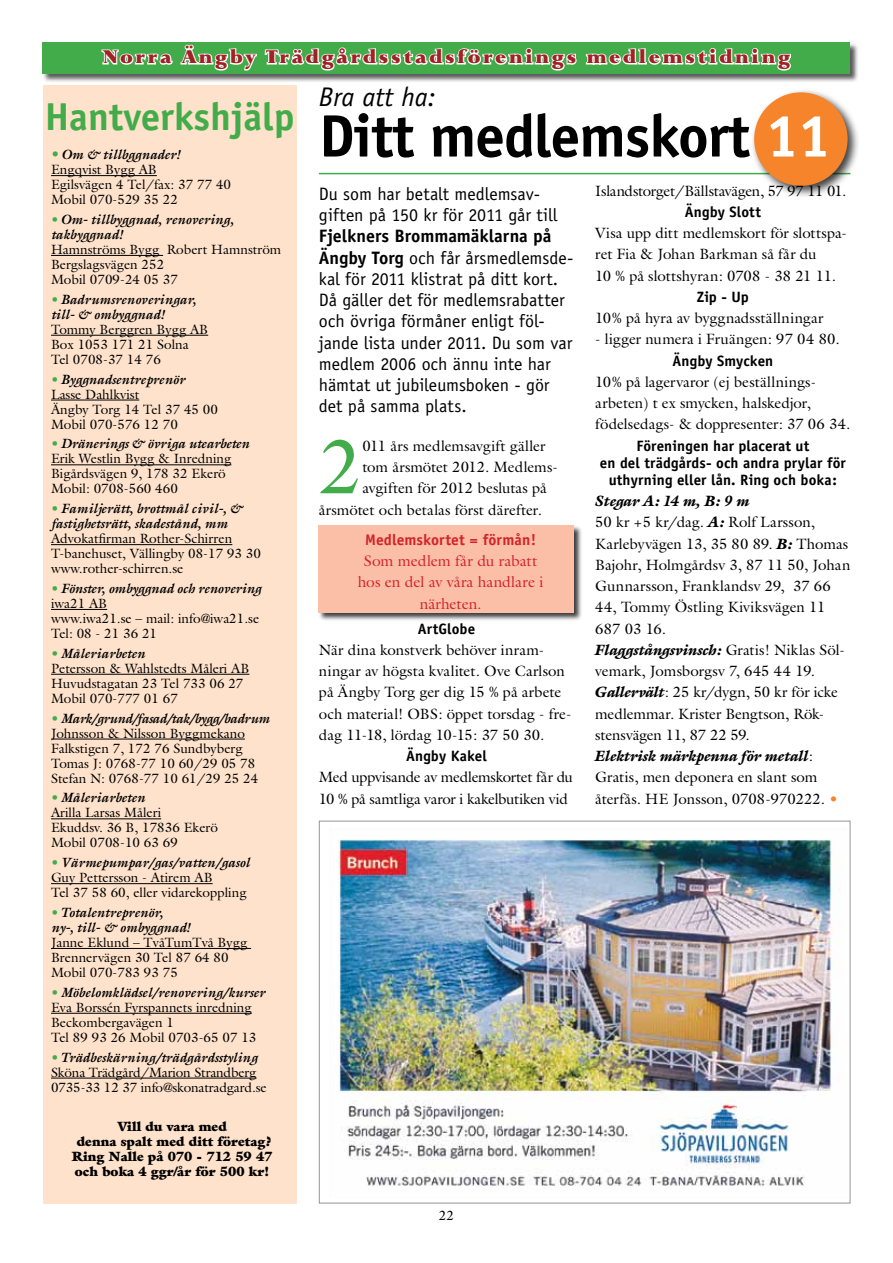
<style>
.page{position:relative;width:893px;height:1263px;background:#fff}
.page>*{position:absolute;margin:0;border:0;box-sizing:border-box;transform-origin:0 0}
.t1{font:77.55px "Galliard";color:#43ac4a}
.t2{font:700 60px "Officina Sans";letter-spacing:-.02em;color:#000}
.t3{font:700 39px "Officina Sans";color:#43ac4a}
.t4{font:italic 27px "Officina Sans";color:#000}
.t5{font:900 21px "Lapidary 333 BT";letter-spacing:.11em;color:#a02225}
.t6{font:18px/21.3px "Officina Sans";letter-spacing:-.005em;color:#000}
.t7{font:15.45px/21.3px "Galliard";letter-spacing:-.005em;color:#d2232a;text-align:center}
.t8{font:700 15.45px "Officina Sans";letter-spacing:.005em;color:#d2232a}
.t9{font:15px/21.3px "Galliard";color:#000}
.t10{font:700 15px/17px "Officina Sans";letter-spacing:.01em;color:#000;text-align:center}
.t11{font:15px/21.3px "Galliard";letter-spacing:-.025em;color:#000}
.t12{font:15px "Galliard";letter-spacing:-.02em;color:#000}
.t13{font:13.5px/15px "Galliard";color:#000}
.t14{font:italic 700 13.5px/15px "Galliard";color:#000}
.t15{font:900 13.5px/15px "Galliard";color:#000;text-align:center}
.s1{font-weight:700;font-style:italic;font-size:15px;color:#43ac4a}
.s2{font-weight:700;font-style:italic}
.s3{color:#43ac4a}
.s4{font-weight:700;font-style:italic;color:#43ac4a}
.s5{color:#fff}
.s6{font-weight:700}
.s7{font-weight:900;font-style:italic}
.s8{color:#f5842b}
</style>
<div class="page">
<div style="left:42px;top:43px;width:817px;height:40px;background:#000;opacity:.65"></div>
<div style="left:43px;top:43px;width:807px;height:31px;background:#43ac4a"></div>
<svg style="left:101px;top:44px;width:156px;height:27px"></svg>
<svg style="left:264px;top:47px;width:527px;height:24px"></svg>
<div style="left:318px;top:525px;width:265px;height:96px;background:#000;opacity:.75"></div>
<div style="left:318px;top:525px;width:256px;height:87px;background:#fbbea7"></div>
<hr style="left:319px;top:173px;width:531px;height:1px;background:#43ac4a">
<div style="left:750px;top:88px;width:110px;height:110px;background:#000;opacity:.75"></div>
<div style="left:754px;top:92px;width:94px;height:94px;background:#f5842b;border-radius:50%"></div>
<div style="left:43px;top:85px;width:254px;height:1118px;background:#fee2cb"></div>
<hr style="left:51px;top:175px;width:106px;height:1px;background:#000">
<hr style="left:51px;top:255px;width:112px;height:1px;background:#000">
<hr style="left:51px;top:335px;width:157px;height:1px;background:#000">
<hr style="left:51px;top:400px;width:88px;height:1px;background:#000">
<hr style="left:51px;top:464px;width:180px;height:1px;background:#000">
<hr style="left:51px;top:544px;width:181px;height:1px;background:#000">
<hr style="left:51px;top:609px;width:56px;height:1px;background:#000">
<hr style="left:51px;top:674px;width:198px;height:1px;background:#000">
<hr style="left:51px;top:739px;width:194px;height:1px;background:#000">
<hr style="left:51px;top:818px;width:110px;height:1px;background:#000">
<hr style="left:51px;top:883px;width:162px;height:1px;background:#000">
<hr style="left:51px;top:948px;width:200px;height:1px;background:#000">
<hr style="left:51px;top:1013px;width:201px;height:1px;background:#000">
<hr style="left:51px;top:1078px;width:205px;height:1px;background:#000">
<img style="left:339px;top:839px;width:501px;height:347px">
<h3 class="t5" style="left:103px;top:45px;width:689px">Norra Ängby Trädgårdsstadsförenings medlemstidning</h3>
<h3 class="t3" style="left:45px;top:93px;width:251px">Hantverkshjälp</h3>
<p class="t13" style="left:51px;top:147px;width:182px"><span class="s1">•</span> <span class="s2">Om &amp; tillbggnader!<br></span>Engqvist Bygg AB<br>Egilsvägen 4 Tel/fax: 37 77 40<br>Mobil 070-529 35 22</p>
<p class="t14" style="left:51px;top:212px;width:184px"><span class="s3">•</span> Om- tillbyggnad, renovering, takbyggnad!</p>
<p class="t13" style="left:51px;top:242px;width:232px">Hamnströms Bygg Robert Hamnström<br>Bergslagsvägen 252<br>Mobil 0709-24 05 37</p>
<p class="t14" style="left:51px;top:292px;width:146px"><span class="s3">•</span> Badrumsrenoveringar, till- &amp; ombyggnad!</p>
<p class="t13" style="left:51px;top:322px;width:159px">Tommy Berggren Bygg AB<br>Box 1053 171 21 Solna<br>Tel 0708-37 14 76</p>
<p class="t13" style="left:51px;top:371px;width:169px"><span class="s4">•</span> <span class="s2">Byggnadsentreprenör<br></span>Lasse Dahlkvist<br>Ängby Torg 14 Tel 37 45 00<br>Mobil 070-576 12 70</p>
<p class="t13" style="left:51px;top:436px;width:200px"><span class="s4">•</span> <span class="s2">Dränerings &amp; övriga utearbeten<br></span>Erik Westlin Bygg &amp; Inredning<br>Bigårdsvägen 9, 178 32 Ekerö<br>Mobil: 0708-560 460</p>
<p class="t14" style="left:51px;top:501px;width:193px"><span class="s3">•</span> Familjerätt, brottmål civil-, &amp; fastighetsrätt, skadestånd, mm</p>
<p class="t13" style="left:51px;top:531px;width:212px">Advokatfirman Rother-Schirren<br>T-banehuset, Vällingby 08-17 93 30 www.rother-schirren.se</p>
<p class="t13" style="left:51px;top:581px;width:212px"><span class="s4">•</span> <span class="s2">Fönster, ombyggnad och renovering </span>iwa21 AB<br>www.iwa21.se – mail: info@iwa21.se<br>Tel: 08 - 21 36 21</p>
<p class="t13" style="left:51px;top:645px;width:200px"><span class="s4">•</span> <span class="s2">Måleriarbeten<br></span>Petersson &amp; Wahlstedts Måleri AB<br>Huvudstagatan 23 Tel 733 06 27<br>Mobil 070-777 01 67</p>
<p class="t13" style="left:51px;top:710px;width:220px"><span class="s4">•</span> <span class="s2">Mark/grund/fasad/tak/bygg/badrum<br></span>Johnsson &amp; Nilsson Byggmekano<br>Falkstigen 7, 172 76 Sundbyberg<br>Tomas J: 0768-77 10 60/29 05 78<br>Stefan N: 0768-77 10 61/29 25 24</p>
<p class="t13" style="left:51px;top:790px;width:168px"><span class="s4">•</span> <span class="s2">Måleriarbeten<br></span>Arilla Larsas Måleri<br>Ekuddsv. 36 B, 17836 Ekerö<br>Mobil 0708-10 63 69</p>
<p class="t13" style="left:51px;top:855px;width:200px"><span class="s4">•</span> <span class="s2">Värmepumpar/gas/vatten/gasol<br></span>Guy Pettersson - Atirem AB<br>Tel 37 58 60, eller vidarekoppling</p>
<p class="t14" style="left:51px;top:905px;width:141px"><span class="s3">•</span> Totalentreprenör,<br>ny-, till- &amp; ombyggnad!</p>
<p class="t13" style="left:51px;top:935px;width:198px">Janne Eklund – TvåTumTvå Bygg<br>Brennervägen 30 Tel 87 64 80<br>Mobil 070-783 93 75</p>
<p class="t13" style="left:51px;top:984px;width:216px"><span class="s4">•</span> <span class="s2">Möbelomklädsel/renovering/kurser<br></span>Eva Borssén Fyrspannets inredning<br>Beckombergavägen 1<br>Tel 89 93 26 Mobil 0703-65 07 13</p>
<p class="t13" style="left:51px;top:1049px;width:217px"><span class="s4">•</span> <span class="s2">Trädbeskärning/trädgårdsstyling<br></span>Sköna Trädgård/Marion Strandberg<br>0735-33 12 37 info@skonatradgard.se</p>
<p class="t15" style="left:72px;top:1119px;width:202px">Vill du vara med<br>denna spalt med ditt företag?<br>Ring Nalle på 070 - 712 59 47 och boka 4 ggr/år för 500 kr!</p>
<h3 class="t4" style="left:319px;top:81px;width:118px">Bra att ha:</h3>
<h2 class="t2" style="left:319px;top:99px;width:513px">Ditt medlemskort <span class="s5">11</span></h2>
<h3 class="t6" style="left:319px;top:183px;width:240px">Du som har betalt medlemsav&shy;giften på 150 kr för 2011 går till</h3>
<p class="t6" style="left:319px;top:226px;width:256px"><span class="s6">Fjelkners Brommamäklarna på<br>Ängby Torg</span> och får årsmedlemsde&shy;kal för 2011 klistrat på ditt kort.<br>Då gäller det för medlemsrabatter och övriga förmåner enligt föl&shy;jande lista under 2011. Du som var medlem 2006 och ännu inte har hämtat ut jubileumsboken - gör det på samma plats.</p>
<h1 class="t1" style="left:319px;top:418px;width:45px">2</h1>
<p class="t9" style="left:362px;top:435px;width:185px">011 års medlemsavgift gäller</p>
<p class="t9" style="left:362px;top:456px;width:197px">tom årsmötet 2012. Medlems-</p>
<p class="t9" style="left:362px;top:477px;width:186px">avgiften för 2012 beslutas på</p>
<p class="t9" style="left:319px;top:499px;width:224px">årsmötet och betalas först därefter.</p>
<p class="t8" style="left:365px;top:530px;width:173px">Medlemskortet = förmån!</p>
<p class="t7" style="left:358px;top:550px;width:187px">Som medlem får du rabatt hos en del av våra handlare i närheten.</p>
<p class="t10" style="left:418px;top:620px;width:59px">ArtGlobe</p>
<p class="t9" style="left:319px;top:639px;width:254px">När dina konstverk behöver inram&shy;ningar av högsta kvalitet. Ove Carlson på Ängby Torg ger dig 15 % på arbete och material! OBS: öppet torsdag - fre&shy;dag 11-18, lördag 10-15: 37 50 30.</p>
<p class="t10" style="left:406px;top:747px;width:82px">Ängby Kakel</p>
<p class="t11" style="left:319px;top:766px;width:256px">Med uppvisande av medlemskortet får du<br>10 % på samtliga varor i kakelbutiken vid</p>
<p class="t12" style="left:595px;top:181px;width:253px">Islandstorget/Bällstavägen, 57 97 11 01.</p>
<p class="t10" style="left:685px;top:203px;width:78px">Ängby Slott</p>
<p class="t9" style="left:595px;top:222px;width:253px">Visa upp ditt medlemskort för slottspa&shy;ret Fia &amp; Johan Barkman så får du<br>10 % på slottshyran: 0708 - 38 21 11.</p>
<p class="t10" style="left:697px;top:288px;width:54px">Zip - Up</p>
<p class="t9" style="left:595px;top:307px;width:230px">10% på hyra av byggnadsställningar</p>
<p class="t9" style="left:595px;top:328px;width:246px">- ligger numera i Fruängen: 97 04 80.</p>
<p class="t10" style="left:672px;top:352px;width:102px">Ängby Smycken</p>
<p class="t9" style="left:595px;top:371px;width:257px">10% på lagervaror (ej beställnings&shy;arbeten) t ex smycken, halskedjor, födelsedags- &amp; doppresenter: 37 06 34.</p>
<p class="t10" style="left:600px;top:437px;width:247px">Föreningen har placerat ut<br>en del trädgårds- och andra prylar för uthyrning eller lån. Ring och boka:</p>
<p class="t9" style="left:595px;top:490px;width:257px"><span class="s7">Stegar A: 14 m, B: 9 m<br></span>50 kr +5 kr/dag. <span class="s7">A:</span> Rolf Larsson,<br>Karlebyvägen 13, 35 80 89. <span class="s7">B:</span> Thomas<br>Bajohr, Holmgårdsv 3, 87 11 50, Johan<br>Gunnarsson, Franklandsv 29, 37 66<br>44, Tommy Östling Kiviksvägen 11<br>687 03 16.<br><span class="s7">Flaggstångsvinsch:</span> Gratis! Niklas Söl&shy;vemark, Jomsborgsv 7, 645 44 19.<br><span class="s7">Gallervält</span>: 25 kr/dygn, 50 kr för icke medlemmar. Krister Bengtson, Rök&shy;stensvägen 11, 87 22 59.<br><span class="s7">Elektrisk märkpenna för metall</span>:<br>Gratis, men deponera en slant som återfås. HE Jonsson, 0708-970222. <span class="s8">•</span></p>
<p class="t13" style="left:439px;top:1208px;width:17px">22</p>
</div>
